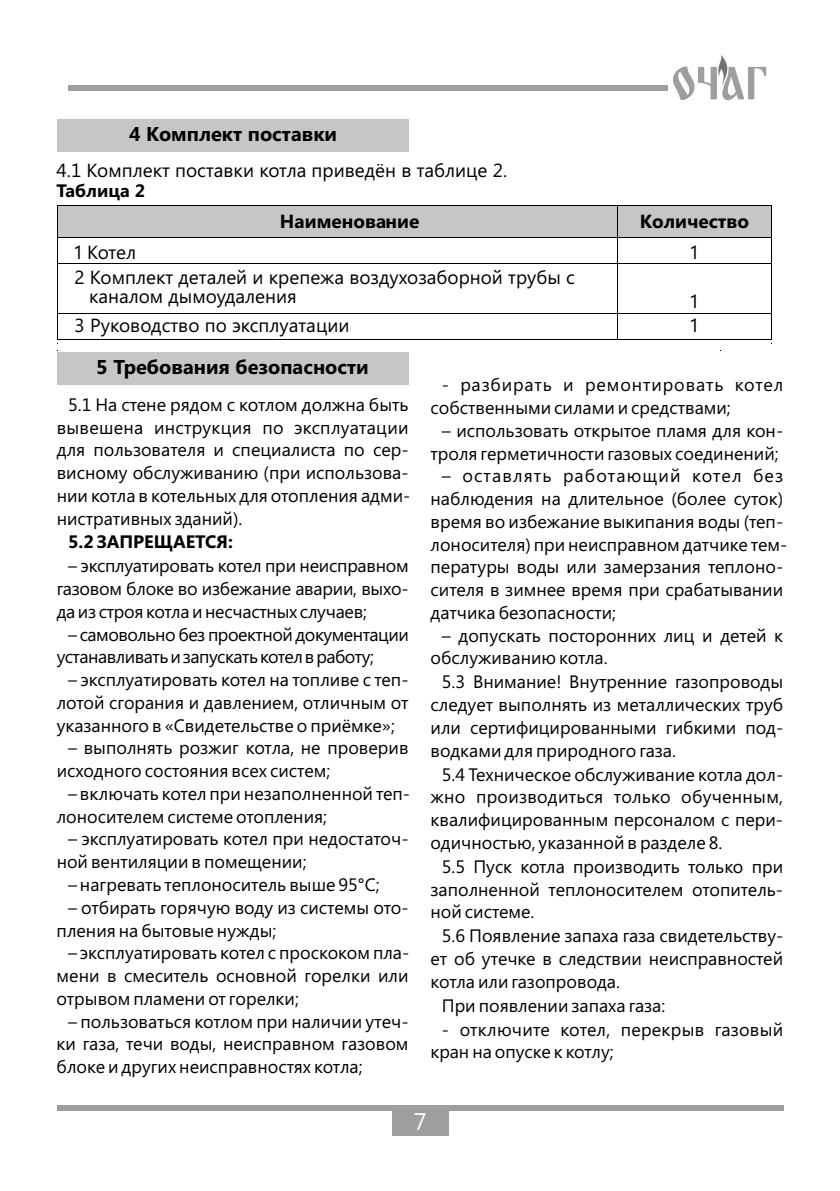
<style>
.page{position:relative;width:840px;height:1191px;background:#fff}
.page>*{position:absolute;margin:0;border:0;box-sizing:border-box;transform-origin:0 0}
.t1{font:24px "Segoe UI";color:#fefefe}
.t2{font:700 20px "Segoe UI";color:#000}
.t3{font:19px/24.8px "Segoe WP";color:#000}
.t4{font:19px "Segoe UI";color:#000}
.t5{font:700 19px "Segoe WP";color:#000}
.t6{font:18px/22.8px "Segoe UI";color:#000;text-align:justify}
.t7{font:18px/22.8px "Segoe UI";letter-spacing:-.025em;color:#000}
.t8{font:700 18px "Segoe UI";color:#000}
</style>
<div class="page">
<div style="left:57px;top:1105px;width:726px;height:6px;background:#9d9e9e"></div>
<div style="left:391px;top:1107px;width:57px;height:28px;background:#9d9e9e"></div>
<div style="left:57px;top:119px;width:351px;height:33px;background:#c5c6c6"></div>
<div style="left:57px;top:352px;width:351px;height:33px;background:#c5c6c6"></div>
<div style="left:68px;top:85px;width:599px;height:6px;background:#9d9e9e"></div>
<svg style="left:673px;top:55px;width:92px;height:45px"></svg>
<div style="left:58px;top:206px;width:713px;height:31px;background:#c5c6c6"></div>
<hr style="left:58px;top:205px;width:559px;height:1px;background:#000">
<hr style="left:617px;top:205px;width:153px;height:1px;background:#000">
<hr style="left:57px;top:206px;width:1px;height:31px;background:#000">
<hr style="left:617px;top:206px;width:1px;height:31px;background:#000">
<hr style="left:770px;top:206px;width:1px;height:31px;background:#000">
<hr style="left:58px;top:237px;width:559px;height:1px;background:#000">
<hr style="left:617px;top:237px;width:153px;height:1px;background:#000">
<hr style="left:57px;top:238px;width:1px;height:102px;background:#000">
<hr style="left:617px;top:238px;width:1px;height:102px;background:#000">
<hr style="left:770px;top:238px;width:1px;height:102px;background:#000">
<hr style="left:58px;top:263px;width:559px;height:1px;background:#000">
<hr style="left:58px;top:313px;width:559px;height:1px;background:#000">
<hr style="left:58px;top:339px;width:559px;height:1px;background:#000">
<hr style="left:617px;top:263px;width:153px;height:1px;background:#000">
<hr style="left:617px;top:313px;width:153px;height:1px;background:#000">
<hr style="left:617px;top:339px;width:153px;height:1px;background:#000">
<p class="t2" style="left:129px;top:126px;width:209px">4 Комплект поставки</p>
<p class="t4" style="left:57px;top:163px;width:452px">4.1 Комплект поставки котла приведён в таблице 2.</p>
<p class="t8" style="left:56px;top:183px;width:90px">Таблица 2</p>
<p class="t5" style="left:280px;top:214px;width:141px">Наименование</p>
<p class="t5" style="left:639px;top:214px;width:111px">Количество</p>
<p class="t3" style="left:74px;top:241px;width:501px">1 Котел<br>2 Комплект деталей и крепежа воздухозаборной трубы с</p>
<p class="t3" style="left:74px;top:284px;width:276px;line-height:28.6px;text-indent:15px">каналом дымоудаления<br>3 Руководство по эксплуатации</p>
<p class="t3" style="left:690px;top:241px;width:9px">1</p>
<p class="t3" style="left:690px;top:292px;width:9px;line-height:23.2px">1<br>1</p>
<p class="t2" style="left:96px;top:359px;width:274px">5 Требования безопасности</p>
<p class="t6" style="left:57px;top:395px;width:355px;text-indent:11px">5.1 На стене рядом с котлом должна быть вывешена инструкция по эксплуатации для пользователя и специалиста по сер&shy;висному обслуживанию (при использова&shy;нии котла в котельных для отопления адми&shy;нистративных зданий).</p>
<p class="t8" style="left:68px;top:535px;width:166px">5.2 ЗАПРЕЩАЕТСЯ:</p>
<p class="t6" style="left:57px;top:556px;width:353px;text-indent:11px">– эксплуатировать котел при неисправном газовом блоке во избежание аварии, выхо&shy;даиз строя котлаинесчастных случаев;</p>
<p class="t7" style="left:57px;top:624px;width:353px;text-indent:11px">– самовольно без проектной документации устанавливатьизапускатькотелвработу;</p>
<p class="t6" style="left:57px;top:670px;width:353px;text-indent:11px">– эксплуатировать котел на топливе с теп&shy;лотой сгорания и давлением, отличным от указанного в «Свидетельстве о приёмке»;</p>
<p class="t6" style="left:57px;top:738px;width:353px;text-indent:11px">– выполнять розжиг котла, не проверив исходного состояния всех систем;</p>
<p class="t6" style="left:57px;top:784px;width:355px;text-indent:11px">– включать котел при незаполненной теп&shy;лоносителем системе отопления;</p>
<p class="t6" style="left:57px;top:829px;width:353px;text-indent:11px">– эксплуатировать котел при недостаточ&shy;ной вентиляции в помещении;</p>
<p class="t6" style="left:68px;top:875px;width:313px">– нагревать теплоноситель выше 95°С;</p>
<p class="t6" style="left:57px;top:897px;width:353px;text-indent:11px">– отбирать горячую воду из системы ото&shy;пления на бытовые нужды;</p>
<p class="t6" style="left:57px;top:943px;width:354px;text-indent:11px">– эксплуатировать котел с проскоком пла&shy;мени в смеситель основной горелки или отрывом пламени от горелки;</p>
<p class="t6" style="left:57px;top:1011px;width:353px;text-indent:11px">– пользоваться котлом при наличии утеч&shy;ки газа, течи воды, неисправном газовом блоке и других неисправностях котла;</p>
<p class="t6" style="left:430px;top:375px;width:354px;text-indent:11px">- разбирать и ремонтировать котел собственными силами и средствами;</p>
<p class="t6" style="left:430px;top:421px;width:354px;text-align:right">– использовать открытое пламя для кон&shy;троля герметичности газовых соединений;</p>
<p class="t6" style="left:430px;top:466px;width:358px;text-align:left;text-indent:11px">– оставлять работающий котел без наблюдения на длительное (более суток) время во избежание выкипания воды (теп&shy;лоносителя) при неисправном датчике тем&shy;пературы воды или замерзания теплоно&shy;сителя в зимнее время при срабатывании датчика безопасности;</p>
<p class="t6" style="left:430px;top:625px;width:354px;text-indent:11px">– допускать посторонних лиц и детей к обслуживанию котла.</p>
<p class="t6" style="left:430px;top:672px;width:354px;text-indent:11px">5.3 Внимание! Внутренние газопроводы следует выполнять из металлических труб или сертифицированными гибкими под&shy;водками для природного газа.</p>
<p class="t6" style="left:430px;top:764px;width:354px;text-indent:11px">5.4 Техническое обслуживание котла дол&shy;жно производиться только обученным, квалифицированным персоналом с пери&shy;одичностью, указанной в разделе 8.</p>
<p class="t6" style="left:430px;top:856px;width:354px;text-indent:11px">5.5 Пуск котла производить только при заполненной теплоносителем отопитель&shy;ной системе.</p>
<p class="t6" style="left:441px;top:926px;width:343px">5.6 Появление запаха газа свидетельству-</p>
<p class="t6" style="left:430px;top:949px;width:354px">ет об утечке в следствии неисправностей</p>
<p class="t6" style="left:430px;top:971px;width:191px">котла или газопровода.</p>
<p class="t6" style="left:441px;top:995px;width:225px">При появлении запаха газа:</p>
<p class="t6" style="left:430px;top:1019px;width:354px;text-indent:11px">- отключите котел, перекрыв газовый кран на опуске к котлу;</p>
<h1 class="t1" style="left:413px;top:1112px;width:14px">7</h1>
</div>
